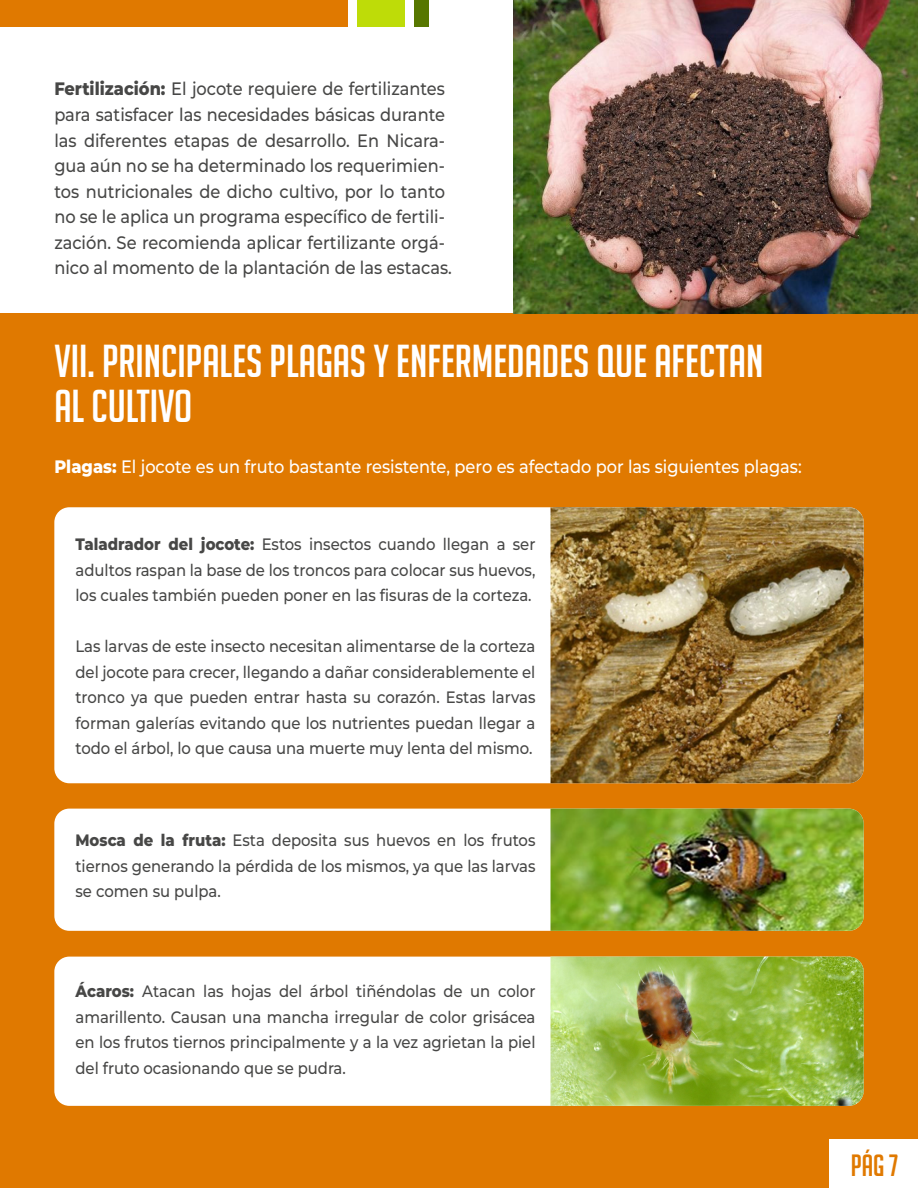
<style>
.page{position:relative;width:918px;height:1188px;background:#fff}
.page>*{position:absolute;margin:0;border:0;box-sizing:border-box;transform-origin:0 0}
.t1{font:45px/45px "Big Noodle Titling";color:#fff}
.t2{font:30px "Big Noodle Titling";color:#e07900}
.t3{font:500 18px/25.5px "Montserrat";color:#474746;scale:.9 1}
.t4{font:500 18px "Montserrat";color:#fff;scale:.9 1}
.t5{font:500 16.5px/25.5px "Montserrat";color:#474746;text-align:justify;scale:.9 1}
.s1{font-weight:800}
</style>
<div class="page">
<div style="left:0;top:314px;width:918px;height:874px;background:#e07900"></div>
<img style="left:513px;top:0;width:405px;height:314px">
<div style="left:357px;top:0;width:48px;height:27px;background:#bedc08"></div>
<div style="left:414px;top:0;width:15px;height:27px;background:#577700"></div>
<div style="left:0;top:0;width:347px;height:27px;background:#e07900"></div>
<div style="left:54px;top:507px;width:810px;height:276px;background:#fff;border-radius:15px"></div>
<img style="left:550px;top:507px;width:314px;height:276px">
<div style="left:54px;top:809px;width:810px;height:122px;background:#fff;border-radius:15px"></div>
<img style="left:550px;top:809px;width:314px;height:122px">
<div style="left:54px;top:957px;width:810px;height:149px;background:#fff;border-radius:15px"></div>
<img style="left:550px;top:957px;width:314px;height:149px">
<div style="left:829px;top:1139px;width:89px;height:49px;background:#fff"></div>
<p class="t3" style="left:54px;top:76px;width:443px"><span class="s1">Fertilización:</span> El jocote requiere de fertilizantes para satisfacer las necesidades básicas durante las diferentes etapas de desarrollo. En Nicara&shy;gua aún no se ha determinado los requerimien&shy;tos nutricionales de dicho cultivo, por lo tanto no se le aplica un programa específico de fertili&shy;zación. Se recomienda aplicar fertilizante orgá&shy;nico al momento de la plantación de las estacas.</p>
<h1 class="t1" style="left:54px;top:338px;width:711px">VII. PRINCIPALES PLAGAS Y ENFERMEDADES QUE AFECTAN<br>AL CULTIVO</h1>
<p class="t4" style="left:54px;top:454px;width:832px"><span class="s1">Plagas:</span> El jocote es un fruto bastante resistente, pero es afectado por las siguientes plagas:</p>
<p class="t5" style="left:75px;top:531px;width:513px"><span class="s1">Taladrador del jocote:</span> Estos insectos cuando llegan a ser adultos raspan la base de los troncos para colocar sus huevos, los cuales también pueden poner en las fisuras de la corteza.</p>
<p class="t5" style="left:75px;top:633px;width:513px">Las larvas de este insecto necesitan alimentarse de la corteza del jocote para crecer, llegando a dañar considerablemente el tronco ya que pueden entrar hasta su corazón. Estas larvas forman galerías evitando que los nutrientes puedan llegar a todo el árbol, lo que causa una muerte muy lenta del mismo.</p>
<p class="t5" style="left:75px;top:827px;width:513px"><span class="s1">Mosca de la fruta:</span> Esta deposita sus huevos en los frutos tiernos generando la pérdida de los mismos, ya que las larvas se comen su pulpa.</p>
<p class="t5" style="left:75px;top:978px;width:513px"><span class="s1">Ácaros:</span> Atacan las hojas del árbol tiñéndolas de un color amarillento. Causan una mancha irregular de color grisácea en los frutos tiernos principalmente y a la vez agrietan la piel del fruto ocasionando que se pudra.</p>
<h2 class="t2" style="left:851px;top:1149px;width:49px">Pág 7</h2>
</div>
